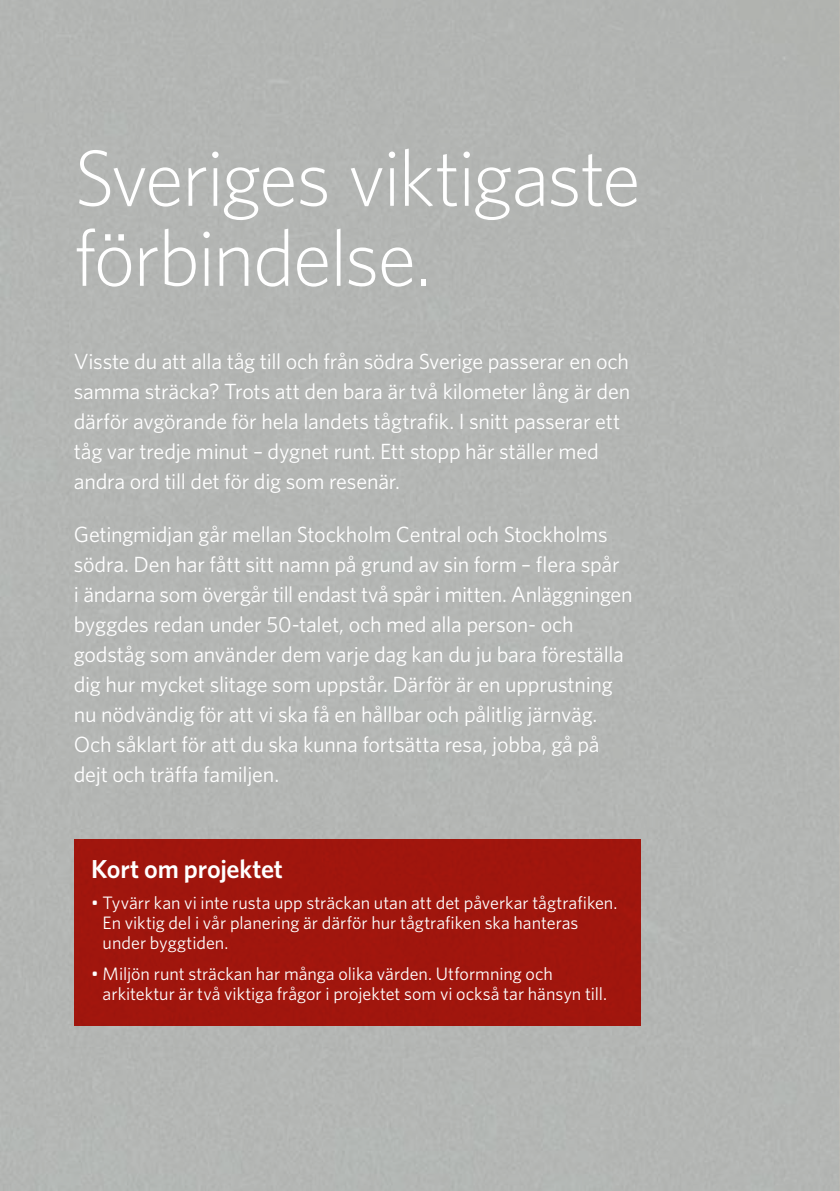
<style>
.page{position:relative;width:840px;height:1191px;background:#fff}
.page>*{position:absolute;margin:0;border:0;box-sizing:border-box;transform-origin:0 0}
.t1{font:300 80px/80px "Whitney";letter-spacing:-.03em;color:#fff}
.t2{font:600 26px "Whitney";letter-spacing:-.01em;color:#fff}
.t3{font:22px/30px "Whitney";letter-spacing:-.01em;color:#fff}
.t4{font:18px/20px "Whitney";color:#fff}
</style>
<div class="page">
<div style="left:0;top:0;width:839px;height:1191px;background:#b4b6b3"></div>
<div style="left:74px;top:840px;width:566px;height:186px;background:#a0160d"></div>
<h1 class="t1" style="left:74px;top:135px;width:568px">Sveriges viktigaste förbindelse.</h1>
<p class="t3" style="left:74px;top:346px;width:557px">Visste du att alla tåg till och från södra Sverige passerar en och samma sträcka? Trots att den bara är två kilometer lång är den därför avgörande för hela landets tågtrafik. I snitt passerar ett tåg var tredje minut – dygnet runt. Ett stopp här ställer med andra ord till det för dig som resenär.</p>
<p class="t3" style="left:74px;top:519px;width:560px">Getingmidjan går mellan Stockholm Central och Stockholms södra. Den har fått sitt namn på grund av sin form – flera spår<br>i ändarna som övergår till endast två spår i mitten. Anläggningen byggdes redan under 50-talet, och med alla person- och godståg som använder dem varje dag kan du ju bara föreställa dig hur mycket slitage som uppstår. Därför är en upprustning nu nödvändig för att vi ska få en hållbar och pålitlig järnväg.<br>Och såklart för att du ska kunna fortsätta resa, jobba, gå på dejt och träffa familjen.</p>
<p class="t2" style="left:91px;top:851px;width:193px">Kort om projektet</p>
<p class="t4" style="left:103px;top:892px;width:516px;text-indent:-11px">• Tyvärr kan vi inte rusta upp sträckan utan att det påverkar tågtrafiken.<br>En viktig del i vår planering är därför hur tågtrafiken ska hanteras under byggtiden.</p>
<p class="t4" style="left:103px;top:963px;width:505px;text-indent:-11px">• Miljön runt sträckan har många olika värden. Utformning och arkitektur är två viktiga frågor i projektet som vi också tar hänsyn till.</p>
</div>
